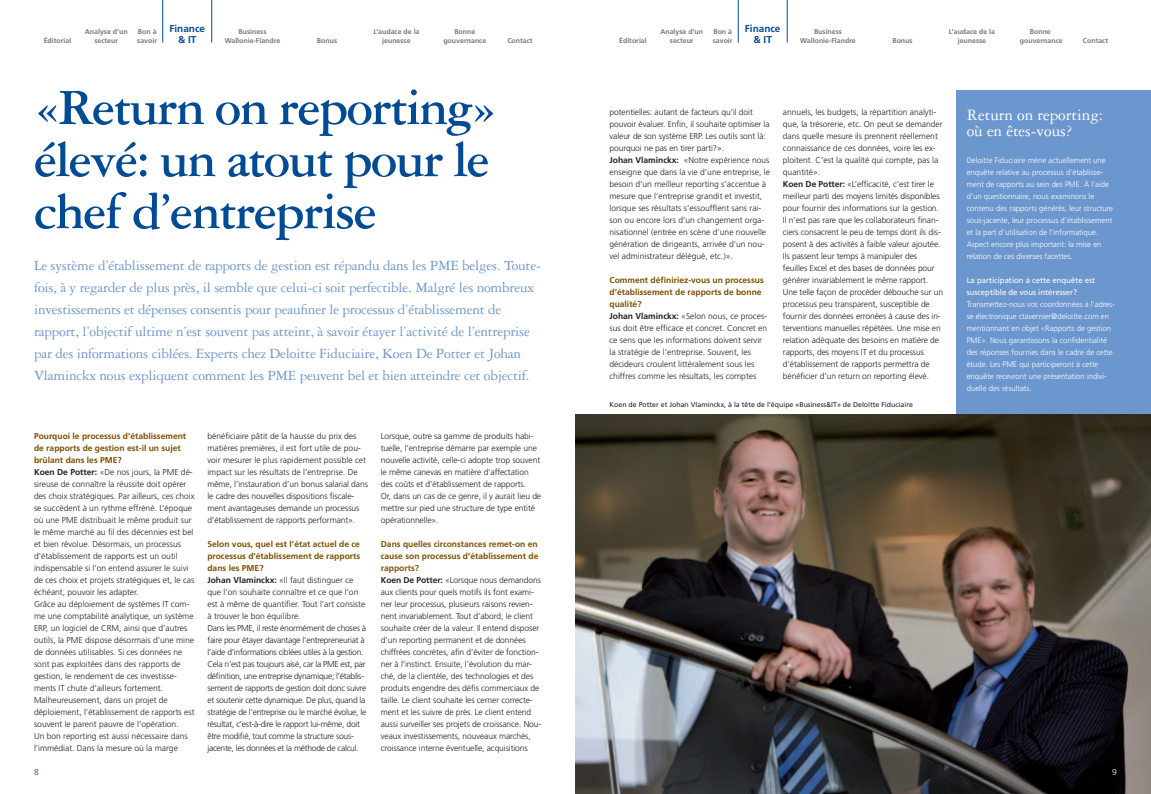
<style>
.page{position:relative;width:1151px;height:794px;background:#fff}
.page>*{position:absolute;margin:0;border:0;box-sizing:border-box;transform-origin:0 0}
.t1{font:700 54px/52px "Garamond Three";letter-spacing:-.03em;color:#014a94}
.t2{font:17px/16px "Garamond Three";color:#fff}
.t3{font:15px/22px "Garamond Three";letter-spacing:-.015em;color:#6c96ce}
.t4{font:700 10px/11px "Frutiger LT Std";color:#014a94;text-align:center}
.t5{font:300 8.5px/12px "Frutiger LT Std";letter-spacing:-.01em;color:#231f20}
.t6{font:300 8.5px/12px "Frutiger LT Std";letter-spacing:-.03em;color:#231f20}
.t7{font:300 8.5px "Frutiger LT Std";color:#253f8e}
.t8{font:300 8.5px "Frutiger LT Std";color:#fff}
.t9{font:300 8px/12px "Frutiger LT Std";color:#fff}
.t10{font:8px/12px "Frutiger LT Std";color:#fff}
.t11{font:700 7px/9px "Frutiger LT Std";color:#76787b;text-align:center}
.t12{font:7px "Frutiger";color:#231f20}
.s1{font-weight:700;color:#7b4f00}
.s2{font-weight:700}
</style>
<div class="page">
<div style="left:956px;top:91px;width:195px;height:324px;background:#6c96ce"></div>
<hr style="left:162px;top:0;width:1px;height:43px;background:#014a94">
<hr style="left:211px;top:0;width:1px;height:43px;background:#014a94">
<hr style="left:738px;top:0;width:1px;height:43px;background:#014a94">
<hr style="left:787px;top:0;width:1px;height:43px;background:#014a94">
<img style="left:575px;top:415px;width:576px;height:379px">
<p class="t11" style="left:44px;top:36px;width:29px">Éditorial</p>
<p class="t11" style="left:85px;top:27px;width:44px">Analyse d’un secteur</p>
<p class="t11" style="left:137px;top:27px;width:21px;text-align:left">Bon à savoir</p>
<p class="t4" style="left:169px;top:23px;width:37px">Finance &amp; IT</p>
<p class="t11" style="left:225px;top:27px;width:57px">Business<br>Wallonie-Flandre</p>
<p class="t11" style="left:317px;top:36px;width:22px">Bonus</p>
<p class="t11" style="left:373px;top:27px;width:48px">L’audace de la jeunesse</p>
<p class="t11" style="left:443px;top:27px;width:44px">Bonne gouvernance</p>
<p class="t11" style="left:507px;top:36px;width:27px">Contact</p>
<h1 class="t1" style="left:34px;top:86px;width:465px">«Return on reporting» élevé: un atout pour le chef d’entreprise</h1>
<p class="t3" style="left:34px;top:256px;width:509px">Le système d’établissement de rapports de gestion est répandu dans les PME belges. Toute&shy;fois, à y regarder de plus près, il semble que celui-ci soit perfectible. Malgré les nombreux investissements et dépenses consentis pour peaufiner le processus d’établissement de rapport, l’objectif ultime n’est souvent pas atteint, à savoir étayer l’activité de l’entreprise par des informations ciblées. Experts chez Deloitte Fiduciaire, Koen De Potter et Johan Vlaminckx nous expliquent comment les PME peuvent bel et bien atteindre cet objectif.</p>
<p class="t5" style="left:34px;top:430px;width:162px"><span class="s1">Pourquoi le processus d’établissement de rapports de gestion est-il un sujet brûlant dans les PME?<br></span><span class="s2">Koen De Potter:</span> «De nos jours, la PME dé&shy;sireuse de connaître la réussite doit opérer des choix stratégiques. Par ailleurs, ces choix se succèdent à un rythme effréné. L’époque où une PME distribuait le même produit sur le même marché au fil des décennies est bel et bien révolue. Désormais, un processus d’établissement de rapports est un outil indispensable si l’on entend assurer le suivi de ces choix et projets stratégiques et, le cas échéant, pouvoir les adapter.<br>Grâce au déploiement de systèmes IT com&shy;me une comptabilité analytique, un système ERP, un logiciel de CRM, ainsi que d’autres outils, la PME dispose désormais d’une mine de données utilisables. Si ces données ne sont pas exploitées dans des rapports de gestion, le rendement de ces investisse&shy;ments IT chute d’ailleurs fortement.<br>Malheureuse ment, dans un projet de déploie ment, l’établissement de rapports est souvent le parent pauvre de l’opération.<br>Un bon reporting est aussi nécessaire dans l’immédiat. Dans la mesure où la marge</p>
<p class="t5" style="left:207px;top:430px;width:162px">béné ficiaire pâtit de la hausse du prix des matières premières, il est fort utile de pou&shy;voir mesurer le plus rapidement possible cet impact sur les résultats de l’entreprise. De même, l’instauration d’un bonus salarial dans le cadre des nouvelles dispositions fiscale&shy;ment avantageuses demande un processus d’établissement de rapports performant».</p>
<p class="t6" style="left:207px;top:538px;width:160px"><span class="s1">Selon vous, quel est l’état actuel de ce processus d’établissement de rapports dans les PME?<br></span><span class="s2">Johan Vlaminckx:</span> «Il faut distinguer ce que l’on souhaite connaître et ce que l’on est à même de quantifier. Tout l’art consiste à trouver le bon équilibre.<br>Dans les PME, il reste énormément de choses à faire pour étayer davantage l’entrepreneuriat à l’aide d’informations ciblées utiles à la gestion.<br>Cela n’est pas toujours aisé, car la PME est, par définition, une entreprise dynamique; l’établis&shy;sement de rapports de gestion doit donc suivre et soutenir cette dynamique. De plus, quand la stratégie de l’entreprise ou le marché évolue, le résultat, c’est-à-dire le rapport lui-même, doit être modifié, tout comme la structure sous&shy;jacente, les données et la méthode de calcul.</p>
<p class="t5" style="left:381px;top:430px;width:162px">Lorsque, outre sa gamme de produits habi&shy;tuelle, l’entreprise démarre par exemple une nouvelle activité, celle-ci adopte trop souvent le même canevas en matière d’affectation des coûts et d’établissement de rapports.<br>Or, dans un cas de ce genre, il y aurait lieu de mettre sur pied une structure de type entité opérationnelle».</p>
<p class="t5" style="left:381px;top:538px;width:162px"><span class="s1">Dans quelles circonstances remet-on en cause son processus d’établissement de rapports?<br></span><span class="s2">Koen De Potter:</span> «Lorsque nous demandons aux clients pour quels motifs ils font exami&shy;ner leur processus, plusieurs raisons revien&shy;nent invariablement. Tout d’abord, le client souhaite créer de la valeur. Il entend disposer d’un reporting permanent et de données chiffrées concrètes, afin d’éviter de fonction&shy;ner à l’instinct. Ensuite, l’évolution du mar&shy;ché, de la clientèle, des technologies et des produits engendre des défis commerciaux de taille. Le client souhaite les cerner correcte&shy;ment et les suivre de près. Le client entend aussi surveiller ses projets de croissance. Nou&shy;veaux investissements, nouveaux marchés, croissance interne éventuelle, acquisitions</p>
<p class="t11" style="left:619px;top:36px;width:29px">Éditorial</p>
<p class="t11" style="left:660px;top:27px;width:44px">Analyse d’un secteur</p>
<p class="t11" style="left:713px;top:27px;width:21px;text-align:left">Bon à savoir</p>
<p class="t4" style="left:745px;top:23px;width:37px">Finance &amp; IT</p>
<p class="t11" style="left:800px;top:27px;width:57px">Business<br>Wallonie-Flandre</p>
<p class="t11" style="left:892px;top:36px;width:22px">Bonus</p>
<p class="t11" style="left:949px;top:27px;width:48px">L’audace de la jeunesse</p>
<p class="t11" style="left:1020px;top:27px;width:44px">Bonne gouvernance</p>
<p class="t11" style="left:1083px;top:36px;width:27px">Contact</p>
<p class="t5" style="left:609px;top:106px;width:162px">potentielles: autant de facteurs qu’il doit pouvoir évaluer. Enfin, il souhaite optimiser la valeur de son système ERP. Les outils sont là: pourquoi ne pas en tirer parti?».<br><span class="s2">Johan Vlaminckx:</span> «Notre expérience nous enseigne que dans la vie d’une entreprise, le besoin d’un meilleur reporting s’accentue à mesure que l’entreprise grandit et investit, lorsque ses résultats s’essoufflent sans rai&shy;son ou encore lors d’un changement orga&shy;nisationnel (entrée en scène d’une nouvelle génération de dirigeants, arrivée d’un nou&shy;vel administrateur délégué, etc.)».</p>
<p class="t5" style="left:609px;top:274px;width:159px"><span class="s1">Comment définiriez-vous un processus d’établissement de rapports de bonne qualité?<br></span><span class="s2">Johan Vlaminckx:</span> «Selon nous, ce proces&shy;sus doit être efficace et concret. Concret en ce sens que les informations doivent servir la stratégie de l’entreprise. Souvent, les décideurs croulent littéralement sous les chiffres comme les résultats, les comptes</p>
<p class="t5" style="left:783px;top:106px;width:162px">annuels, les budgets, la répartition analyti&shy;que, la trésorerie, etc. On peut se demander dans quelle mesure ils prennent réellement connaissance de ces données, voire les ex&shy;ploitent. C’est la qualité qui compte, pas la quantité».<br><span class="s2">Koen De Potter:</span> «L’efficacité, c’est tirer le meilleur parti des moyens limités disponibles pour fournir des informations sur la gestion.<br>Il n’est pas rare que les collaborateurs finan&shy;ciers consacrent le peu de temps dont ils dis&shy;posent à des activités à faible valeur ajoutée.<br>Ils passent leur temps à manipuler des feuilles Excel et des bases de données pour générer invariablement le même rapport.<br>Une telle façon de procéder débouche sur un processus peu transparent, susceptible de fournir des données erronées à cause des in&shy;terventions manuelles répétées. Une mise en relation adéquate des besoins en matière de rapports, des moyens IT et du processus d’établissement de rapports permettra de bénéficier d’un return on reporting élevé.</p>
<p class="t12" style="left:609px;top:401px;width:305px">Koen de Potter et Johan Vlaminckx, à la tête de l’équipe «Business&amp;IT» de Deloitte Fiduciaire</p>
<h2 class="t2" style="left:967px;top:108px;width:138px">Return on reporting: où en êtes-vous?</h2>
<p class="t9" style="left:967px;top:154px;width:148px">Deloitte Fiduciaire mène actuellement une enquête relative au processus d’établisse&shy;ment de rapports au sein des PME. À l’aide d’un questionnaire, nous examinons le contenu des rapports générés, leur structure sous-jacente, leur processus d’établissement et la part d’utilisation de l’informatique.<br>Aspect encore plus important: la mise en relation de ces diverses facettes.</p>
<p class="t10" style="left:967px;top:274px;width:130px">La participation à cette enquête est susceptible de vous intéresser?</p>
<p class="t9" style="left:967px;top:298px;width:150px">Transmettez-nous vos coordonnées à l’adres&shy;se électronique ctavernier@deloitte.com en mentionnant en objet «Rapports de gestion PME». Nous garantissons la confidentialité des réponses fournies dans le cadre de cette étude. Les PME qui participeront à cette enquête recevront une présentation indivi&shy;duelle des résultats.</p>
<p class="t7" style="left:34px;top:768px;width:6px">8</p>
<p class="t8" style="left:1112px;top:768px;width:6px">9</p>
</div>
